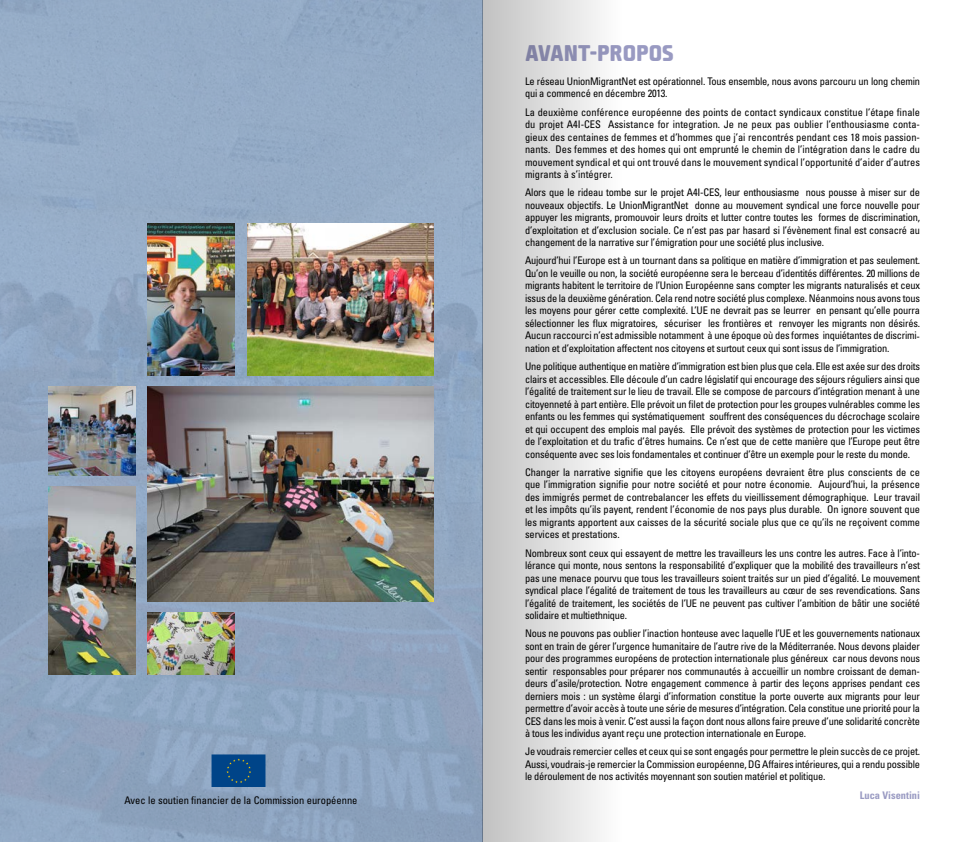
<style>
.page{position:relative;width:964px;height:842px;background:#fff}
.page>*{position:absolute;margin:0;border:0;box-sizing:border-box;transform-origin:0 0}
.t1{font:22px "Fishmonger MB";color:#999ac2}
.t2{font:condensed 10.5px/12.5px "Univers LT Std";letter-spacing:-.02em;color:#000;text-align:justify}
.t3{font:condensed 10.5px "Univers LT Std";color:#000}
.t4{font:700 condensed 10.5px "Univers LT Std";color:#999ac2}
</style>
<div class="page">
<img style="left:0;top:0;width:482px;height:842px">
<img style="left:148px;top:224px;width:87px;height:151px">
<img style="left:48px;top:386px;width:88px;height:89px">
<img style="left:148px;top:612px;width:87px;height:62px">
<img style="left:247px;top:224px;width:187px;height:151px">
<img style="left:48px;top:486px;width:88px;height:188px">
<img style="left:148px;top:386px;width:286px;height:215px">
<div style="left:212px;top:755px;width:53px;height:32px;background:#048"></div>
<svg style="left:226px;top:758px;width:25px;height:25px"></svg>
<div style="left:482px;top:0;width:228px;height:842px;background:linear-gradient(to right,#cacaca,#fff)"></div>
<p class="t3" style="left:124px;top:793px;width:235px">Avec le soutien financier de la Commission européenne</p>
<h1 class="t1" style="left:525px;top:38px;width:150px">AVANT-PROPOS</h1>
<p class="t2" style="left:525px;top:75px;width:396px">Le réseau UnionMigrantNet est opérationnel. Tous ensemble, nous avons parcouru un long chemin qui a commencé en décembre 2013.</p>
<p class="t2" style="left:525px;top:106px;width:396px">La deuxième conférence européenne des points de contact syndicaux constitue l’étape finale du projet A4I-CES Assistance for integration. Je ne peux pas oublier l’enthousiasme conta&shy;gieux des centaines de femmes et d’hommes que j’ai rencontrés pendant ces 18 mois passion&shy;nants. Des femmes et des homes qui ont emprunté le chemin de l’intégration dans le cadre du mouvement syndical et qui ont trouvé dans le mouvement syndical l’opportunité d’aider d’autres migrants à s’intégrer.</p>
<p class="t2" style="left:525px;top:186px;width:396px">Alors que le rideau tombe sur le projet A4I-CES, leur enthousiasme nous pousse à miser sur de nouveaux objectifs. Le UnionMigrantNet donne au mouvement syndical une force nouvelle pour appuyer les migrants, promouvoir leurs droits et lutter contre toutes les formes de discrimination, d’exploitation et d’exclusion sociale. Ce n’est pas par hasard si l’évènement final est consacré au changement de la narrative sur l’émigration pour une société plus inclusive.</p>
<p class="t2" style="left:525px;top:254px;width:396px">Aujourd’hui l’Europe est à un tournant dans sa politique en matière d’immigration et pas seulement.<br>Qu’on le veuille ou non, la société européenne sera le berceau d’identités différentes. 20 millions de migrants habitent le territoire de l’Union Européenne sans compter les migrants naturalisés et ceux issus de la deuxième génération. Cela rend notre société plus complexe. Néanmoins nous avons tous les moyens pour gérer cette complexité. L’UE ne devrait pas se leurrer en pensant qu’elle pourra sélectionner les flux migratoires, sécuriser les frontières et renvoyer les migrants non désirés.<br>Aucun raccourci n’est admissible notamment à une époque où des formes inquiétantes de discrimi&shy;nation et d’exploitation affectent nos citoyens et surtout ceux qui sont issus de l’immigration.</p>
<p class="t2" style="left:525px;top:360px;width:396px">Une politique authentique en matière d’immigration est bien plus que cela. Elle est axée sur des droits clairs et accessibles. Elle découle d’un cadre législatif qui encourage des séjours réguliers ainsi que l’égalité de traitement sur le lieu de travail. Elle se compose de parcours d’intégration menant à une citoyenneté à part entière. Elle prévoit un filet de protection pour les groupes vulnérables comme les enfants ou les femmes qui systématiquement souffrent des conséquences du décrochage scolaire et qui occupent des emplois mal payés. Elle prévoit des systèmes de protection pour les victimes de l’exploitation et du trafic d’êtres humains. Ce n’est que de cette manière que l’Europe peut être conséquente avec ses lois fondamentales et continuer d’être un exemple pour le reste du monde.</p>
<p class="t2" style="left:525px;top:466px;width:396px">Changer la narrative signifie que les citoyens européens devraient être plus conscients de ce que l’immigration signifie pour notre société et pour notre économie. Aujourd’hui, la présence des immigrés permet de contrebalancer les effets du vieillissement démographique. Leur travail et les impôts qu’ils payent, rendent l’économie de nos pays plus durable. On ignore souvent que les migrants apportent aux caisses de la sécurité sociale plus que ce qu’ils ne reçoivent comme services et prestations.</p>
<p class="t2" style="left:525px;top:546px;width:396px">Nombreux sont ceux qui essayent de mettre les travailleurs les uns contre les autres. Face à l’into&shy;lérance qui monte, nous sentons la responsabilité d’expliquer que la mobilité des travailleurs n’est pas une menace pourvu que tous les travailleurs soient traités sur un pied d’égalité. Le mouvement syndical place l’égalité de traitement de tous les travailleurs au cœur de ses revendications. Sans l’égalité de traitement, les sociétés de l’UE ne peuvent pas cultiver l’ambition de bâtir une société solidaire et multiethnique.</p>
<p class="t2" style="left:525px;top:627px;width:396px">Nous ne pouvons pas oublier l’inaction honteuse avec laquelle l’UE et les gouvernements nationaux sont en train de gérer l’urgence humanitaire de l’autre rive de la Méditerranée. Nous devons plaider pour des programmes européens de protection internationale plus généreux car nous devons nous sentir responsables pour préparer nos communautés à accueillir un nombre croissant de deman&shy;deurs d’asile/protection. Notre engagement commence à partir des leçons apprises pendant ces derniers mois : un système élargi d’information constitue la porte ouverte aux migrants pour leur permettre d’avoir accès à toute une série de mesures d’intégration. Cela constitue une priorité pour la CES dans les mois à venir. C’est aussi la façon dont nous allons faire preuve d’une solidarité concrète à tous les individus ayant reçu une protection internationale en Europe.</p>
<p class="t2" style="left:525px;top:745px;width:396px">Je voudrais remercier celles et ceux qui se sont engagés pour permettre le plein succès de ce projet.<br>Aussi, voudrais-je remercier la Commission européenne, DG Affaires intérieures, qui a rendu possible le déroulement de nos activités moyennant son soutien matériel et politique.</p>
<p class="t4" style="left:860px;top:788px;width:62px">Luca Visentini</p>
</div>
